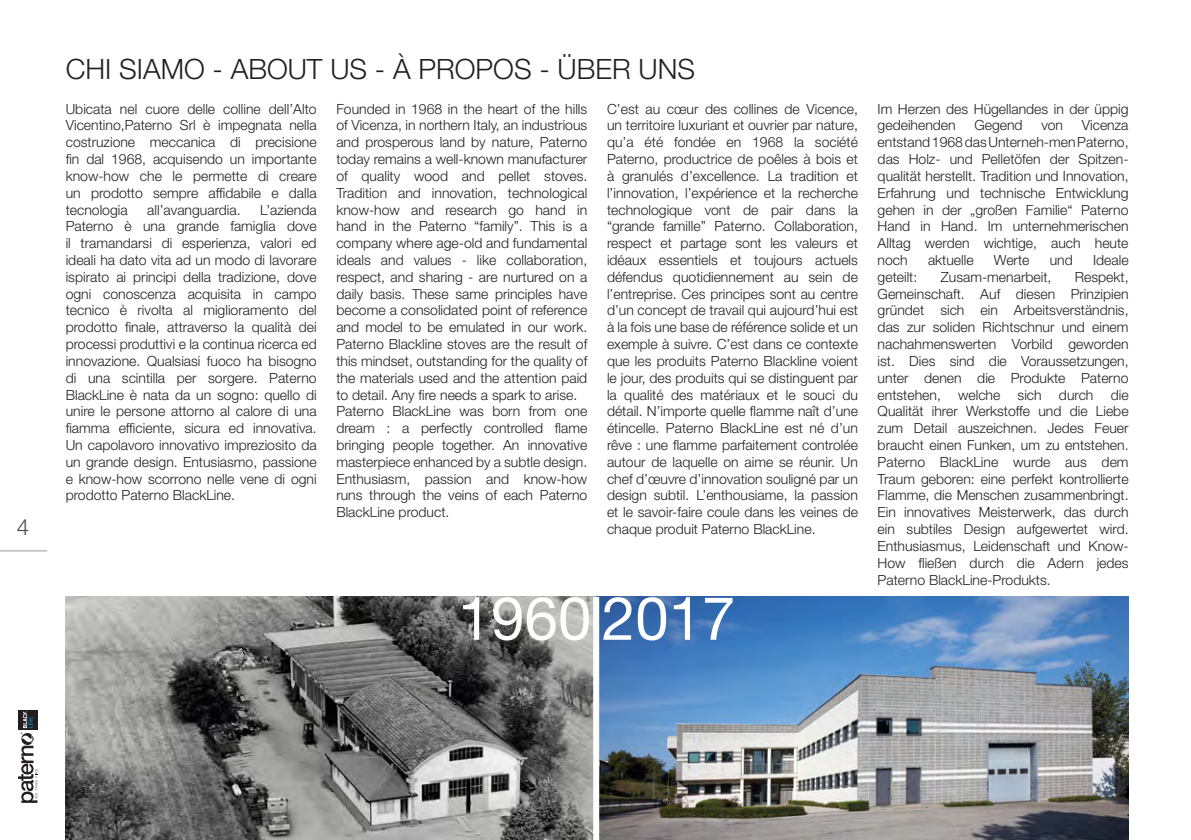
<style>
.page{position:relative;width:1191px;height:840px;background:#fff}
.page>*{position:absolute;margin:0;border:0;box-sizing:border-box;transform-origin:0 0}
.t1{font:60px "Helvetica Neue LT Std";color:#fff}
.t2{font:300 28px "Helvetica Neue LT Std";color:#231f20}
.t3{font:300 22.4px "Helvetica Neue LT Std";color:#4b4c4d}
.t4{font:300 14px/16.8px "Helvetica Neue LT Std";color:#231f20;text-align:justify}
</style>
<div class="page">
<svg style="left:18px;top:710px;width:20px;height:92px"></svg>
<hr style="left:0;top:549px;width:47px;height:2px;background:#c7c8ca">
<img style="left:66px;top:596px;width:1062px;height:243px">
<div style="left:593px;top:596px;width:6px;height:243px;background:#fff"></div>
<h3 class="t3" style="left:17px;top:513px;width:14px">4</h3>
<p class="t2" style="left:66px;top:52px;width:631px">CHI SIAMO - ABOUT US - À PROPOS - ÜBER UNS</p>
<p class="t4" style="left:66px;top:100px;width:252px">Ubicata nel cuore delle colline dell’Alto Vicentino,Paterno Srl è impegnata nella costruzione meccanica di precisione fin dal 1968, acquisendo un importante know-how che le permette di creare un prodotto sempre affidabile e dalla tecnologia</p>
<p class="t4" style="left:66px;top:201px;width:252px;text-indent:194px">L’azienda Paterno è una grande famiglia dove il tramandarsi di esperienza, valori ed ideali ha dato vita ad un modo di lavorare ispirato ai principi della tradizione, dove ogni conoscenza acquisita in campo tecnico è rivolta al miglioramento del prodotto finale, attraverso la qualità dei processi produttivi e la continua ricerca ed innovazione. Qualsiasi fuoco ha bisogno di una scintilla per sorgere. Paterno BlackLine è nata da un sogno: quello di unire le persone attorno al calore di una fiamma efficiente, sicura ed innovativa.<br>Un capolavoro innovativo impreziosito da un grande design. Entusiasmo, passione e know-how scorrono nelle vene di ogni prodotto Paterno BlackLine.</p>
<p class="t4" style="left:147px;top:201px;width:95px">all’avanguardia.</p>
<p class="t4" style="left:336px;top:100px;width:252px">Founded in 1968 in the heart of the hills of Vicenza, in northern Italy, an industrious and prosperous land by nature, Paterno today remains a well-known manufacturer of quality wood and pellet stoves.<br>Tradition and innovation, technological know-how and research go hand in hand in the Paterno “family”. This is a company where age-old and fundamental ideals and values - like collaboration, respect, and sharing - are nurtured on a daily basis. These same principles have become a consolidated point of reference and model to be emulated in our work.<br>Paterno Blackline stoves are the result of this mindset, outstanding for the quality of the materials used and the attention paid to detail. Any fire needs a spark to arise.</p>
<p class="t4" style="left:336px;top:402px;width:252px">Paterno BlackLine was born from one dream : a perfectly controlled flame bringing people together. An innovative masterpiece enhanced by a subtle design.<br>Enthusiasm, passion and know-how runs through the veins of each Paterno BlackLine product.</p>
<p class="t4" style="left:607px;top:100px;width:252px">C’est au cœur des collines de Vicence, un territoire luxuriant et ouvrier par nature, qu’a été fondée en 1968 la société Paterno, productrice de poêles à bois et à granulés d’excellence. La tradition et l’innovation, l’expérience et la recherche technologique vont de pair dans la “grande famille” Paterno. Collaboration, respect et partage sont les valeurs et idéaux essentiels et toujours actuels défendus quotidiennement au sein de l’entreprise. Ces principes sont au centre d’un concept de travail qui aujourd’hui est à la fois une base de référence solide et un exemple à suivre. C’est dans ce contexte que les produits Paterno Blackline voient le jour, des produits qui se distinguent par la qualité des matériaux et le souci du détail. N’importe quelle flamme naît d’une étincelle. Paterno BlackLine est né d’un rêve : une flamme parfaitement controlée autour de laquelle on aime se réunir. Un chef d’œuvre d’innovation souligné par un design subtil. L’enthousiame, la passion et le savoir-faire coule dans les veines de chaque produit Paterno BlackLine.</p>
<p class="t4" style="left:877px;top:100px;width:252px">Im Herzen des Hügellandes in der üppig gedeihenden</p>
<p class="t4" style="left:974px;top:117px;width:50px">Gegend</p>
<p class="t4" style="left:1041px;top:117px;width:23px">von</p>
<p class="t4" style="left:877px;top:117px;width:252px;text-indent:204px">Vicenza entstand 1968 das Unterneh-men Paterno, das Holz- und Pelletöfen der Spitzen&shy;qualität herstellt. Tradition und Innovation, Erfahrung und technische Entwicklung gehen in der „großen Familie“ Paterno Hand in Hand. Im unternehmerischen Alltag werden wichtige, auch heute noch</p>
<p class="t4" style="left:928px;top:251px;width:47px">aktuelle</p>
<p class="t4" style="left:994px;top:251px;width:37px">Werte</p>
<p class="t4" style="left:1049px;top:251px;width:25px">und</p>
<p class="t4" style="left:1093px;top:251px;width:37px">Ideale</p>
<p class="t4" style="left:877px;top:268px;width:252px;text-indent:197px">Respekt, Gemeinschaft. Auf diesen Prinzipien gründet sich ein Arbeitsverständnis, das zur soliden Richtschnur und einem nachahmenswerten Vorbild geworden ist. Dies sind die Voraussetzungen, unter denen die Produkte Paterno entstehen, welche sich durch die Qualität ihrer Werkstoffe und die Liebe zum Detail auszeichnen. Jedes Feuer braucht einen Funken, um zu entstehen.<br>Paterno BlackLine wurde aus dem Traum geboren: eine perfekt kontrollierte Flamme, die Menschen zusammenbringt.<br>Ein innovatives Meisterwerk, das durch ein subtiles Design aufgewertet wird.<br>Enthusiasmus, Leidenschaft und Know-How fließen durch die Adern jedes Paterno BlackLine-Produkts.</p>
<p class="t4" style="left:877px;top:268px;width:41px">geteilt:</p>
<p class="t4" style="left:941px;top:268px;width:112px">Zusam-menarbeit,</p>
<p class="t1" style="left:458px;top:582px;width:279px">1960 2017</p>
</div>
